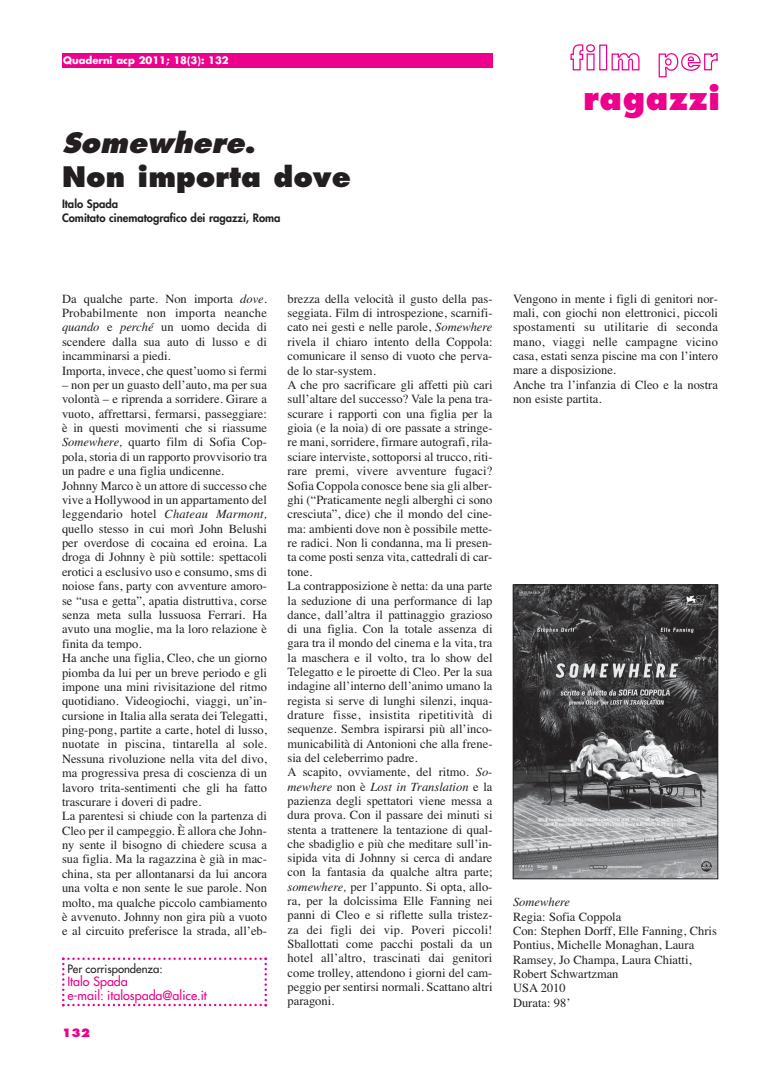
<style>
.page{position:relative;width:780px;height:1088px;background:#fff}
.page>*{position:absolute;margin:0;border:0;box-sizing:border-box;transform-origin:0 0}
.t1{font:800 31.88px "Futura";letter-spacing:.025em;color:#ec008c}
.t2{font:800 27.5px/34px "Futura";color:#231f20}
.t3{font:12.5px/14.4px "Times";color:#231f20}
.t4{font:12.5px/13.8px "Futura";color:#ec008c}
.t5{font:italic 12.5px "Times";color:#231f20}
.t6{font:800 11.25px/13.8px "Futura";color:#231f20}
.t7{font:11.25px "Futura";color:#231f20}
.t8{font:800 11.25px "Futura";color:#ec008c}
.t9{font:700 10px "Futura";color:#fff}
.s1{font-style:italic}
</style>
<div class="page">
<div style="left:62px;top:53px;width:225px;height:14px;background:#ec008c"></div>
<div style="left:287px;top:53px;width:206px;height:14px;background:#ec008c"></div>
<svg style="left:62px;top:957px;width:205px;height:49px"></svg>
<img style="left:515px;top:587px;width:201px;height:290px">
<div style="left:513px;top:585px;width:205px;height:294px;border:1px solid #231f20"></div>
<svg style="left:570px;top:44px;width:147px;height:33px"></svg>
<p class="t9" style="left:63px;top:56px;width:167px">Quaderni acp 2011; 18(3): 132</p>
<h2 class="t2" style="left:62px;top:128px;width:290px"><span class="s1">Somewhere</span>.<br>Non importa dove</h2>
<p class="t6" style="left:62px;top:198px;width:220px">Italo Spada<br>Comitato cinematografico dei ragazzi, Roma</p>
<h1 class="t1" style="left:583px;top:84px;width:139px">ragazzi</h1>
<p class="t3" style="left:62px;top:292px;width:206px">Da qualche parte. Non importa <span class="s1">dove</span>.<br>Probabilmente non importa neanche <span class="s1">quando</span> e <span class="s1">perché</span> un uomo decida di scendere dalla sua auto di lusso e di incamminarsi a piedi.<br>Importa, invece, che quest’uomo si fermi</p>
<p class="t3" style="left:62px;top:379px;width:206px">– non per un guasto dell’auto, ma per sua volontà – e riprenda a sorridere. Girare a vuoto, affrettarsi, fermarsi, passeggiare: è in questi movimenti che si riassume <span class="s1">Somewhere,</span> quarto film di Sofia Cop - pola, storia di un rapporto provvisorio tra un padre e una figlia undicenne.<br>Johnny Marco è un attore di successo che vive a Hollywood in un appartamento del leggendario hotel <span class="s1">Chateau Marmont, </span>quello stesso in cui morì John Belushi per overdose di cocaina ed eroina. La droga di Johnny è più sottile: spettacoli erotici a esclusivo uso e consumo, sms di noiose fans, party con avventure amoro&shy;se “usa e getta”, apatia distruttiva, corse senza meta sulla lussuosa Ferrari. Ha avuto una moglie, ma la loro relazione è finita da tempo.<br>Ha anche una figlia, Cleo, che un giorno piomba da lui per un breve periodo e gli impone una mini rivisitazione del ritmo quotidiano. Videogiochi, viaggi, un’in&shy;cursione in Italia alla serata dei Telegatti, ping-pong, partite a carte, hotel di lusso, nuotate in piscina, tintarella al sole.<br>Nessuna rivoluzione nella vita del divo, ma progressiva presa di coscienza di un lavoro trita-sentimenti che gli ha fatto trascurare i doveri di padre.<br>La parentesi si chiude con la partenza di Cleo per il campeggio. È allora che John - ny sente il bisogno di chiedere scusa a sua figlia. Ma la ragazzina è già in mac&shy;china, sta per allontanarsi da lui ancora una volta e non sente le sue parole. Non molto, ma qualche piccolo cambiamento è avvenuto. Johnny non gira più a vuoto e al circuito preferisce la strada, all’eb-</p>
<p class="t7" style="left:67px;top:963px;width:97px">Per corrispondenza:</p>
<p class="t4" style="left:67px;top:976px;width:141px">Italo Spada<br>e-mail: italospada@alice.it</p>
<p class="t8" style="left:62px;top:1028px;width:30px">132</p>
<p class="t3" style="left:287px;top:292px;width:206px">brezza della velocità il gusto della pas&shy;seggiata. Film di introspezione, scarnifi&shy;cato nei gesti e nelle parole, <span class="s1">Somewhere </span>rivela il chiaro intento della Coppola: comunicare il senso di vuoto che perva&shy;de lo star-system.<br>A che pro sacrificare gli affetti più cari sull’altare del successo? Vale la pena tra&shy;scurare i rapporti con una figlia per la gioia (e la noia) di ore passate a stringe&shy;re mani, sorridere, firmare autografi, rila&shy;sciare interviste, sottoporsi al trucco, riti&shy;rare premi, vivere avventure fugaci?<br>Sofia Coppola conosce bene sia gli alber&shy;ghi (“Praticamente negli alberghi ci sono cresciuta”, dice) che il mondo del cine&shy;ma: ambienti dove non è possibile mette&shy;re radici. Non li condanna, ma li presen&shy;ta come posti senza vita, cattedrali di car&shy;tone.<br>La contrapposizione è netta: da una parte la seduzione di una performance di lap dance, dall’altra il pattinaggio grazioso di una figlia. Con la totale assenza di gara tra il mondo del cinema e la vita, tra la maschera e il volto, tra lo show del Telegatto e le piroette di Cleo. Per la sua indagine all’interno dell’animo umano la regista si serve di lunghi silenzi, inqua&shy;drature fisse, insistita ripetitività di sequenze. Sembra ispirarsi più all’inco&shy;municabilità di Antonioni che alla frene&shy;sia del celeberrimo padre.<br>A scapito, ovviamente, del ritmo. <span class="s1">So - mewhere</span> non è <span class="s1">Lost in Translation</span> e la pazienza degli spettatori viene messa a dura prova. Con il passare dei minuti si stenta a trattenere la tentazione di qual&shy;che sbadiglio e più che meditare sull’in&shy;sipida vita di Johnny si cerca di andare con la fantasia da qualche altra parte; <span class="s1">somewhere,</span> per l’appunto. Si opta, allo&shy;ra, per la dolcissima Elle Fanning nei panni di Cleo e si riflette sulla tristez&shy;za dei figli dei vip. Poveri piccoli!<br>Sballottati come pacchi postali da un hotel all’altro, trascinati dai genitori come trolley, attendono i giorni del cam&shy;peggio per sentirsi normali. Scattano altri paragoni.</p>
<p class="t3" style="left:513px;top:293px;width:206px">Vengono in mente i figli di genitori nor&shy;mali, con giochi non elettronici, piccoli spostamenti su utilitarie di seconda mano, viaggi nelle campagne vicino casa, estati senza piscine ma con l’intero mare a disposizione.<br>Anche tra l’infanzia di Cleo e la nostra non esiste partita.</p>
<p class="t5" style="left:513px;top:897px;width:59px">Somewhere</p>
<p class="t3" style="left:513px;top:910px;width:205px">Regia: Sofia Coppola<br>Con: Stephen Dorff, Elle Fanning, Chris<br>Pontius, Michelle Monaghan, Laura<br>Ramsey, Jo Champa, Laura Chiatti,<br>Robert Schwartzman<br>USA 2010<br>Durata: 98’</p>
</div>
